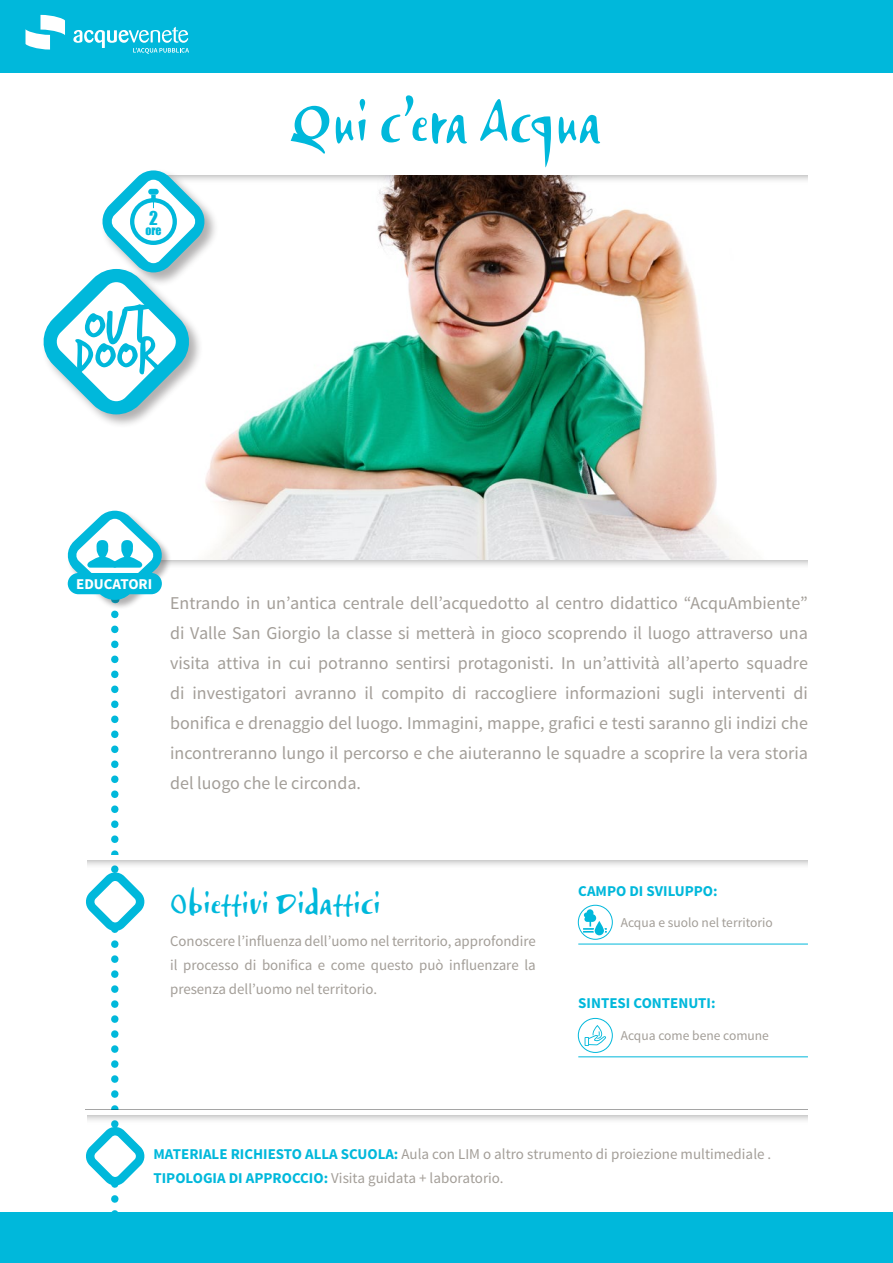
<style>
.page{position:relative;width:893px;height:1263px;background:#fff}
.page>*{position:absolute;margin:0;border:0;box-sizing:border-box;transform-origin:0 0}
.t1{font:57px "Airstream ITC";color:#00b8db;scale:.9 1}
.t2{font:57px "Trash Hand";color:#00b8db}
.t3{font:30px "Airstream ITC";color:#00b8db}
.t4{font:18px/30px "Source Sans Pro";color:#a39e98;text-align:justify}
.t5{font:17.55px "Impact";color:#00b8db}
.t6{font:15px/24px "Source Sans Pro";color:#a39e98;text-align:justify}
.t7{font:700 15px "Source Sans Pro";color:#00b8db}
.t8{font:700 15px "Source Sans Pro";color:#fff}
.t9{font:13.5px "Source Sans Pro";color:#a39e98}
.t10{font:11.7px "Impact";color:#00b8db}
.s1{font-weight:700;color:#00b8db}
</style>
<div class="page">
<div style="left:0;top:1212px;width:893px;height:51px;background:#00b8db"></div>
<div style="left:0;top:0;width:893px;height:72px;background:#00b8db"></div>
<svg style="left:26px;top:15px;width:39px;height:35px"></svg>
<svg style="left:73px;top:27px;width:116px;height:27px"></svg>
<img style="left:198px;top:187px;width:565px;height:372px">
<img style="left:219px;top:175px;width:589px;height:12px">
<div style="left:42px;top:267px;width:161px;height:162px;background:#231f20;opacity:.35"></div>
<svg style="left:85px;top:614px;width:61px;height:598px"></svg>
<svg style="left:578px;top:905px;width:34px;height:33px"></svg>
<div style="left:578px;top:905px;width:35px;height:35px;border:1px solid #00b8db;border-radius:50%"></div>
<svg style="left:585px;top:1025px;width:21px;height:21px"></svg>
<div style="left:578px;top:1018px;width:35px;height:35px;border:1px solid #00b8db;border-radius:50%"></div>
<hr style="left:578px;top:944px;width:230px;height:1px;background:#00b8db">
<hr style="left:578px;top:1056px;width:230px;height:1px;background:#00b8db">
<div style="left:67px;top:510px;width:105px;height:100px;background:#231f20;opacity:.35"></div>
<svg style="left:67px;top:511px;width:97px;height:92px"></svg>
<div style="left:101px;top:169px;width:118px;height:118px;background:#231f20;opacity:.35"></div>
<svg style="left:42px;top:170px;width:165px;height:244px"></svg>
<div style="left:148px;top:189px;width:11px;height:6px;background:#00b8db;border-radius:3px"></div>
<p class="t5" style="left:149px;top:204px;width:10px">2</p>
<p class="t10" style="left:145px;top:222px;width:18px">ORE</p>
<p class="t2" style="left:84px;top:297px;width:67px">out</p>
<p class="t2" style="left:74px;top:327px;width:86px">door</p>
<p class="t8" style="left:76px;top:575px;width:78px">EDUCATORI</p>
<p class="t1" style="left:291px;top:84px;width:346px">Qui c’era Acqua</p>
<p class="t4" style="left:170px;top:588px;width:639px">Entrando in un’antica centrale dell’acquedotto al centro didattico “AcquAmbiente” di Valle San Giorgio la classe si metterà in gioco scoprendo il luogo attraverso una visita attiva in cui potranno sentirsi protagonisti. In un’attività all’aperto squadre di investigatori avranno il compito di raccogliere informazioni sugli interventi di bonifica e drenaggio del luogo. Immagini, mappe, grafici e testi saranno gli indizi che incontreranno lungo il percorso e che aiuteranno le squadre a scoprire la vera storia del luogo che le circonda.</p>
<p class="t3" style="left:170px;top:884px;width:212px">Obiettivi Didattici</p>
<p class="t6" style="left:170px;top:929px;width:367px">Conoscere l’influenza dell’uomo nel territorio, approfondire il processo di bonifica e come questo può influenzare la presenza dell’uomo nel territorio.</p>
<p class="t7" style="left:578px;top:881px;width:141px">CAMPO DI SVILUPPO:</p>
<p class="t9" style="left:621px;top:914px;width:153px">Acqua e suolo nel territorio</p>
<p class="t7" style="left:578px;top:994px;width:139px">SINTESI CONTENUTI:</p>
<p class="t9" style="left:621px;top:1027px;width:150px">Acqua come bene comune</p>
<p class="t6" style="left:153px;top:1142px;width:619px"><span class="s1">MATERIALE RICHIESTO ALLA SCUOLA:</span> Aula con LIM o altro strumento di proiezione multimediale .</p>
<p class="t6" style="left:153px;top:1166px;width:352px"><span class="s1">TIPOLOGIA DI APPROCCIO:</span> Visita guidata + laboratorio.</p>
</div>
